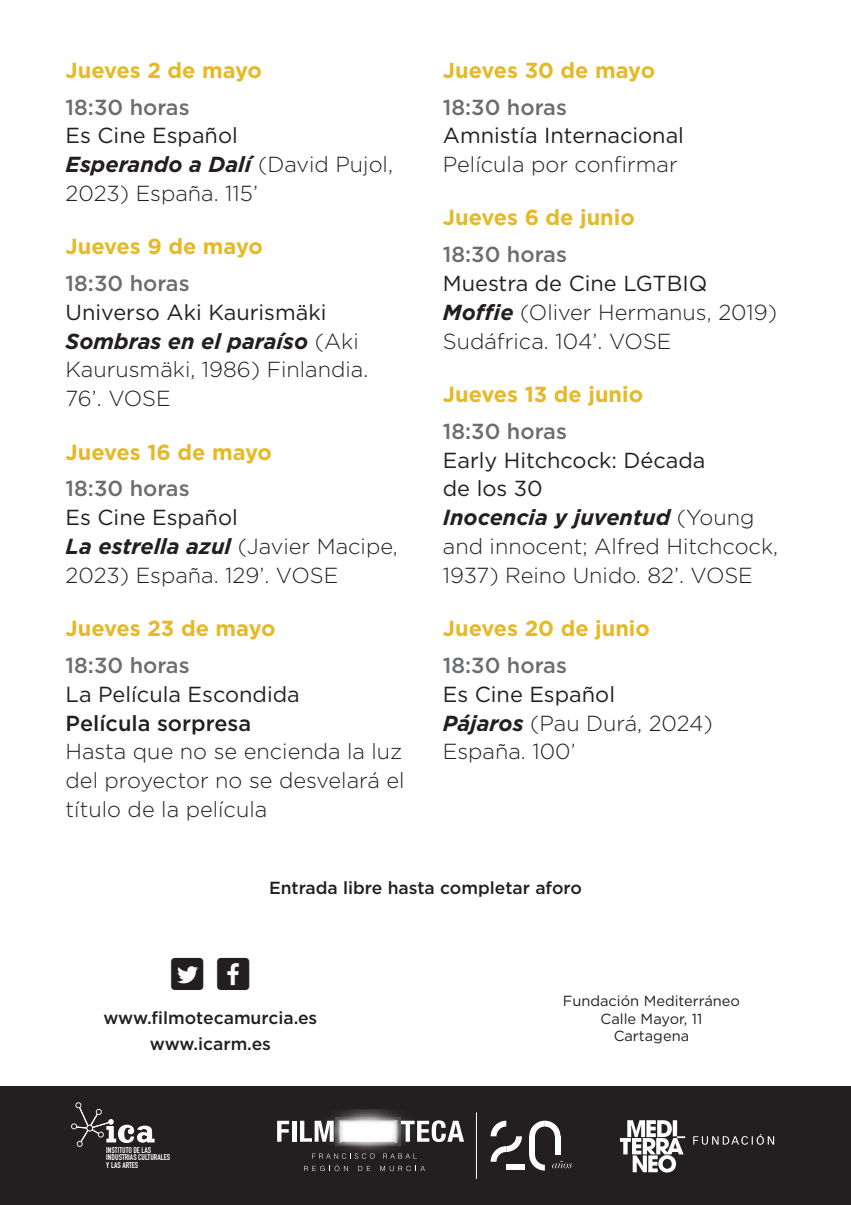
<style>
.page{position:relative;width:851px;height:1205px;background:#fff}
.page>*{position:absolute;margin:0;border:0;box-sizing:border-box;transform-origin:0 0}
.t1{font:46.5px "Social Shapes";color:#231f20}
.Titulo_y_colaboració{font:300 21.75px/28.8px "Gotham";color:#231f20}
.Ciclo{font:21.75px/28.8px "Gotham";color:#231f20}
.FECHA{font:700 21.75px "Gotham";color:#e5b928}
.Hora{font:500 21.75px "Gotham";color:#6c6d70}
.Titulo_y_colaboració-2{font:500 21.75px "Gotham";color:#231f20}
.t2{font:500 17.5px "Gotham";color:#231f20}
.t3{font:14.75px "Gotham";color:#231f20}
.t4{font:8.25px/7.8px "DIN Engschrift";color:#fff}
.s1{font-weight:700;font-style:italic}
</style>
<div class="page">
<div style="left:0;top:1086px;width:850px;height:119px;background:#231f20"></div>
<svg style="left:693px;top:1134px;width:81px;height:11px"></svg>
<svg style="left:620px;top:1120px;width:65px;height:53px"></svg>
<svg style="left:71px;top:1102px;width:84px;height:45px"></svg>
<svg style="left:277px;top:1121px;width:12px;height:20px"></svg>
<hr style="left:292px;top:1121px;width:4px;height:20px;background:#fff">
<svg style="left:300px;top:1109px;width:164px;height:62px"></svg>
<hr style="left:476px;top:1112px;width:1px;height:67px;background:#fff">
<svg style="left:490px;top:1120px;width:32px;height:41px"></svg>
<svg style="left:529px;top:1120px;width:31px;height:16px"></svg>
<svg style="left:529px;top:1155px;width:15px;height:15px"></svg>
<div style="left:506px;top:1164px;width:19px;height:6px;background:#fff"></div>
<div style="left:529px;top:1136px;width:6px;height:19px;background:#fff"></div>
<div style="left:554px;top:1136px;width:6px;height:19px;background:#fff"></div>
<svg style="left:552px;top:1161px;width:20px;height:7px"></svg>
<p class="FECHA" style="left:66px;top:56px;width:198px">Jueves 2 de mayo</p>
<p class="Hora" style="left:66px;top:93px;width:125px">18:30 horas</p>
<p class="Ciclo" style="left:66px;top:121px;width:174px">Es Cine Español</p>
<p class="Titulo_y_colaboració" style="left:66px;top:149px;width:329px"><span class="s1">Esperando a Dalí</span> (David Pujol,<br>2023) España. 115’</p>
<p class="FECHA" style="left:66px;top:232px;width:199px">Jueves 9 de mayo</p>
<p class="Hora" style="left:66px;top:269px;width:125px">18:30 horas</p>
<p class="Ciclo" style="left:66px;top:297px;width:262px">Universo Aki Kaurismäki</p>
<p class="Titulo_y_colaboració" style="left:66px;top:326px;width:304px"><span class="s1">Sombras en el paraíso</span> (Aki<br>Kaurusmäki, 1986) Finlandia.<br>76’. VOSE</p>
<p class="FECHA" style="left:66px;top:437px;width:208px">Jueves 16 de mayo</p>
<p class="Hora" style="left:66px;top:474px;width:125px">18:30 horas</p>
<p class="Ciclo" style="left:66px;top:503px;width:174px">Es Cine Español</p>
<p class="Titulo_y_colaboració" style="left:66px;top:531px;width:334px"><span class="s1">La estrella azul</span> (Javier Macipe,<br>2023) España. 129’. VOSE</p>
<p class="FECHA" style="left:66px;top:614px;width:211px">Jueves 23 de mayo</p>
<p class="Hora" style="left:66px;top:651px;width:125px">18:30 horas</p>
<p class="Ciclo" style="left:66px;top:679px;width:236px">La Película Escondida</p>
<p class="Titulo_y_colaboració-2" style="left:66px;top:708px;width:187px">Película sorpresa</p>
<p class="Titulo_y_colaboració" style="left:66px;top:736px;width:340px;text-align:justify">Hasta que no se encienda la luz del proyector no se desvelará el título de la película</p>
<p class="FECHA" style="left:443px;top:56px;width:214px">Jueves 30 de mayo</p>
<p class="Hora" style="left:443px;top:93px;width:125px">18:30 horas</p>
<p class="Ciclo" style="left:443px;top:121px;width:242px">Amnistía Internacional</p>
<p class="Titulo_y_colaboració" style="left:443px;top:149px;width:236px">Película por confirmar</p>
<p class="FECHA" style="left:443px;top:203px;width:193px">Jueves 6 de junio</p>
<p class="Hora" style="left:443px;top:240px;width:125px">18:30 horas</p>
<p class="Ciclo" style="left:443px;top:269px;width:266px">Muestra de Cine LGTBIQ</p>
<p class="Titulo_y_colaboració" style="left:443px;top:297px;width:336px"><span class="s1">Moffie</span> (Oliver Hermanus, 2019)<br>Sudáfrica. 104’. VOSE</p>
<p class="FECHA" style="left:443px;top:380px;width:202px">Jueves 13 de junio</p>
<p class="Hora" style="left:443px;top:417px;width:125px">18:30 horas</p>
<p class="Ciclo" style="left:443px;top:445px;width:264px">Early Hitchcock: Década de los 30</p>
<p class="Titulo_y_colaboració" style="left:443px;top:502px;width:337px"><span class="s1">Inocencia y juventud</span> (Young and innocent; Alfred Hitchcock,<br>1937) Reino Unido. 82’. VOSE</p>
<p class="FECHA" style="left:443px;top:614px;width:208px">Jueves 20 de junio</p>
<p class="Hora" style="left:443px;top:651px;width:125px">18:30 horas</p>
<p class="Ciclo" style="left:443px;top:679px;width:174px">Es Cine Español</p>
<p class="Titulo_y_colaboració" style="left:443px;top:708px;width:271px"><span class="s1">Pájaros</span> (Pau Durá, 2024)<br>España. 100’</p>
<p class="t2" style="left:269px;top:876px;width:314px">Entrada libre hasta completar aforo</p>
<p class="t1" style="left:170px;top:947px;width:82px">N M</p>
<p class="t2" style="left:103px;top:1006px;width:215px">www.filmotecamurcia.es</p>
<p class="t2" style="left:150px;top:1032px;width:123px">www.icarm.es</p>
<p class="t4" style="left:106px;top:1146px;width:65px">INSTITUTO DE LAS<br>INDUSTRIAS CULTURALES<br>Y LAS ARTES</p>
<p class="t3" style="left:562px;top:991px;width:179px">Fundación Mediterráneo</p>
<p class="t3" style="left:600px;top:1009px;width:103px">Calle Mayor, 11</p>
<p class="t3" style="left:613px;top:1026px;width:77px">Cartagena</p>
</div>
